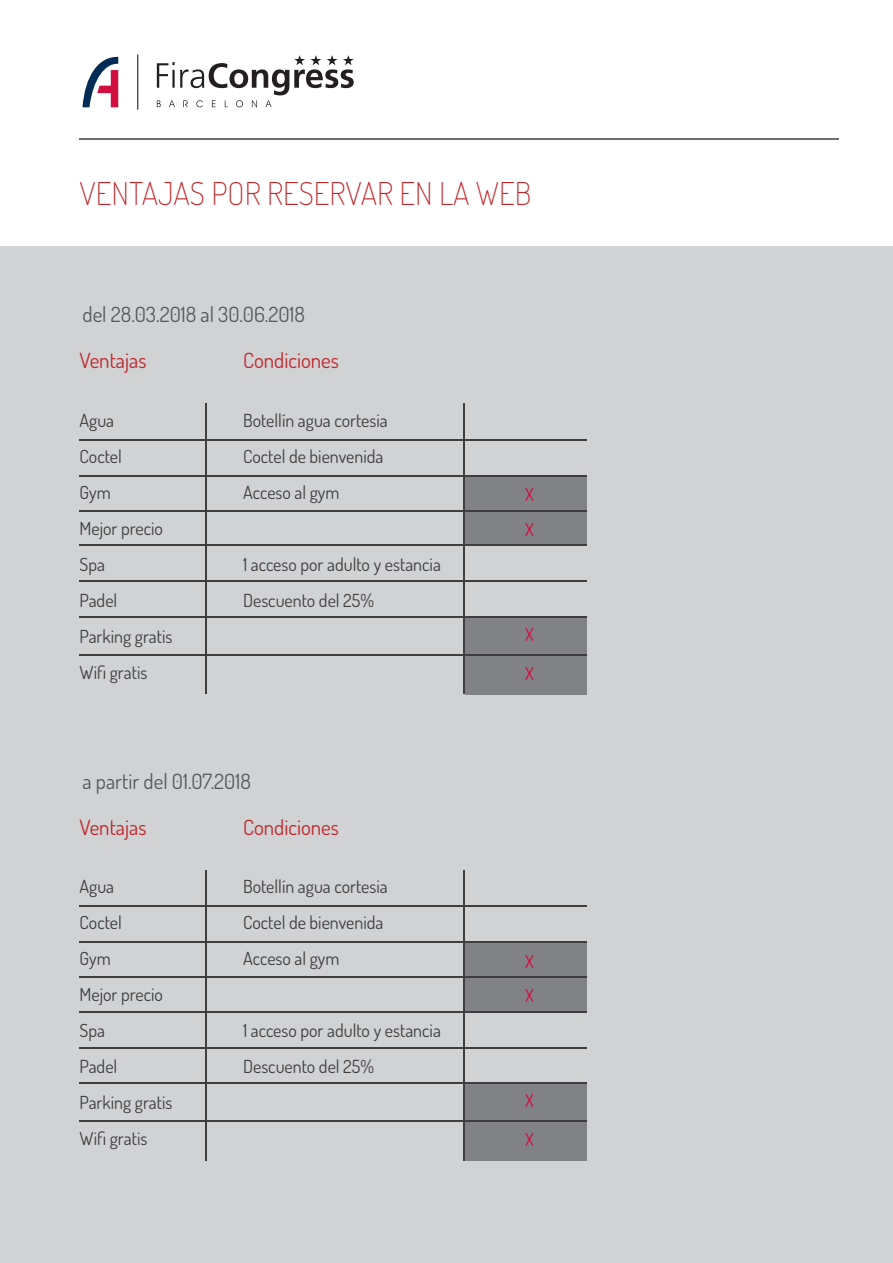
<style>
.page{position:relative;width:893px;height:1263px;background:#fff}
.page>*{position:absolute;margin:0;border:0;box-sizing:border-box;transform-origin:0 0}
.t1{font:200 31.5px "Dosis";color:#c0272c}
.t2{font:21px "Dosis";color:#57585a}
.t3{font:21px "Dosis";color:#c0272c}
.t4{font:18px/36px "Dosis";color:#3e3e3f}
.t5{font:18px/34.5px "Dosis";color:#d10e40}
</style>
<div class="page">
<div style="left:0;top:247px;width:893px;height:1016px;background:#d1d2d4"></div>
<hr style="left:206px;top:404px;width:1px;height:290px;background:#3e3e3f">
<hr style="left:80px;top:138px;width:758px;height:2px;background:#6c6d70">
<div style="left:465px;top:617px;width:121px;height:77px;background:#808285"></div>
<div style="left:465px;top:476px;width:121px;height:69px;background:#808285"></div>
<hr style="left:80px;top:439px;width:506px;height:1px;background:#3e3e3f">
<hr style="left:80px;top:475px;width:506px;height:1px;background:#3e3e3f">
<hr style="left:80px;top:510px;width:506px;height:2px;background:#3e3e3f">
<hr style="left:80px;top:544px;width:506px;height:2px;background:#3e3e3f">
<hr style="left:80px;top:580px;width:506px;height:2px;background:#3e3e3f">
<hr style="left:80px;top:616px;width:506px;height:1px;background:#3e3e3f">
<hr style="left:80px;top:654px;width:506px;height:2px;background:#3e3e3f">
<hr style="left:464px;top:404px;width:1px;height:290px;background:#3e3e3f">
<hr style="left:137px;top:54px;width:1px;height:56px;background:#231f20">
<svg style="left:82px;top:56px;width:36px;height:51px"></svg>
<svg style="left:157px;top:55px;width:197px;height:52px"></svg>
<hr style="left:206px;top:870px;width:1px;height:290px;background:#3e3e3f">
<div style="left:465px;top:1083px;width:121px;height:78px;background:#808285"></div>
<div style="left:465px;top:942px;width:121px;height:70px;background:#808285"></div>
<hr style="left:80px;top:905px;width:506px;height:2px;background:#3e3e3f">
<hr style="left:80px;top:941px;width:506px;height:2px;background:#3e3e3f">
<hr style="left:80px;top:977px;width:506px;height:1px;background:#3e3e3f">
<hr style="left:80px;top:1011px;width:506px;height:2px;background:#3e3e3f">
<hr style="left:80px;top:1047px;width:506px;height:2px;background:#3e3e3f">
<hr style="left:80px;top:1082px;width:506px;height:2px;background:#3e3e3f">
<hr style="left:80px;top:1121px;width:506px;height:1px;background:#3e3e3f">
<hr style="left:464px;top:870px;width:1px;height:290px;background:#3e3e3f">
<h1 class="t1" style="left:80px;top:172px;width:454px">VENTAJAS POR RESERVAR EN LA WEB</h1>
<p class="t2" style="left:82px;top:300px;width:224px">del 28.03.2018 al 30.06.2018</p>
<p class="t3" style="left:79px;top:347px;width:68px">Ventajas</p>
<p class="t3" style="left:243px;top:347px;width:97px">Condiciones</p>
<p class="t4" style="left:80px;top:402px;width:95px">Agua<br>Coctel<br>Gym<br>Mejor precio<br>Spa<br>Padel<br>Parking gratis<br>Wifi gratis</p>
<p class="t4" style="left:243px;top:402px;width:146px">Botellín agua cortesia<br>Coctel de bienvenida<br>Acceso al gym</p>
<p class="t4" style="left:243px;top:546px;width:199px">1 acceso por adulto y estancia<br>Descuento del 25%</p>
<p class="t2" style="left:82px;top:768px;width:170px">a partir del 01.07.2018</p>
<p class="t3" style="left:80px;top:813px;width:68px">Ventajas</p>
<p class="t3" style="left:243px;top:813px;width:97px">Condiciones</p>
<p class="t4" style="left:80px;top:868px;width:95px">Agua<br>Coctel<br>Gym<br>Mejor precio<br>Spa<br>Padel<br>Parking gratis<br>Wifi gratis</p>
<p class="t4" style="left:243px;top:868px;width:146px">Botellín agua cortesia<br>Coctel de bienvenida<br>Acceso al gym</p>
<p class="t4" style="left:243px;top:1012px;width:199px">1 acceso por adulto y estancia<br>Descuento del 25%</p>
<p class="t5" style="left:525px;top:477px;width:10px">X<br>X</p>
<p class="t5" style="left:525px;top:616px;width:10px">X</p>
<p class="t5" style="left:525px;top:655px;width:10px">X</p>
<p class="t5" style="left:525px;top:943px;width:10px">X<br>X</p>
<p class="t5" style="left:525px;top:1083px;width:10px">X</p>
<p class="t5" style="left:525px;top:1122px;width:10px">X</p>
</div>
